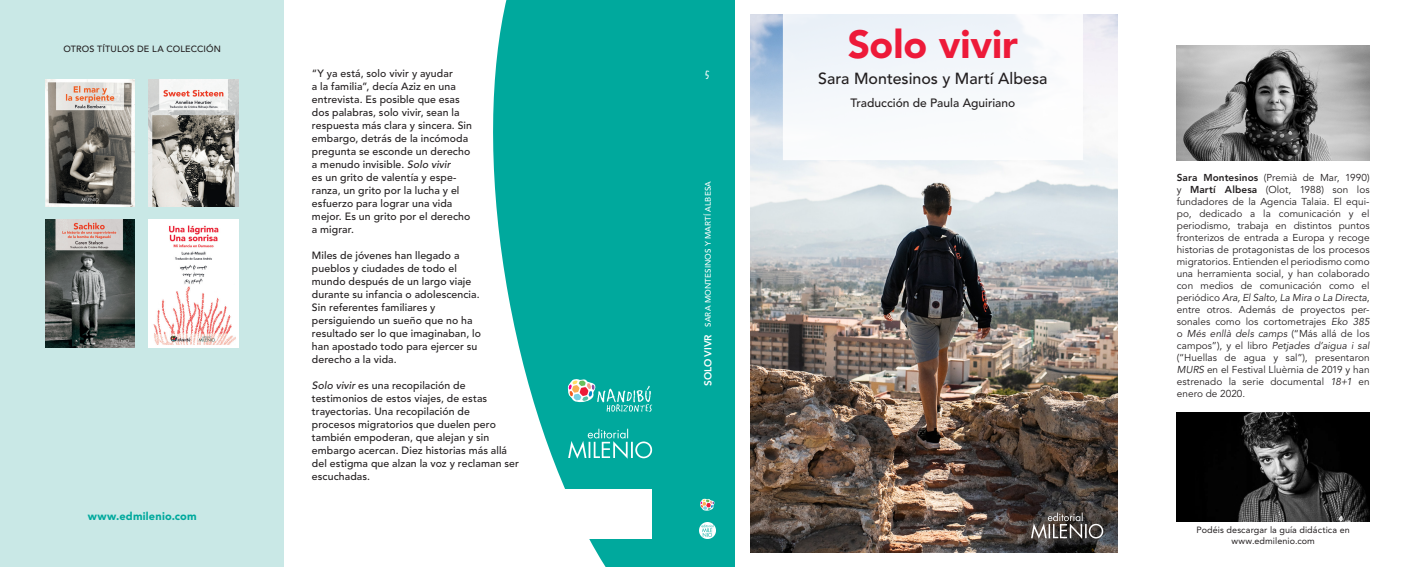
<style>
.page{position:relative;width:1415px;height:567px;background:#fff}
.page>*{position:absolute;margin:0;border:0;box-sizing:border-box;transform-origin:0 0}
.Titol{font:900 39px "Avenir LT Std";color:#ed1a39}
.t1{font:500 16px "Avenir LT Std";color:#231f20}
.t2{font:14px "Litterbox ICG";color:#fff;scale:.85 1}
.Traducció{font:500 12px "Avenir LT Std";color:#231f20}
.www{font:900 11px "Avenir LT Std";letter-spacing:.02em;color:#00a99d}
.contra{font:500 10.5px/13px "Avenir LT Std";letter-spacing:.01em;color:#231f20}
.biografia{font:10px/12px "Avenir LT Std";letter-spacing:.005em;color:#231f20;text-align:justify}
.biografia-2{font:9px/11px "Avenir LT Std";letter-spacing:.01em;color:#231f20;text-align:center}
.contra-2{font:500 9px "Avenir LT Std";letter-spacing:.02em;color:#231f20}
.t3{font:500 8px "Avenir LT Std";letter-spacing:.015em;color:#fff}
.s1{font-style:italic}
.s2{font-weight:800;font-size:10px}
.s3{font-weight:800}
</style>
<div class="page">
<svg style="left:493px;top:0;width:241px;height:567px;fill:#00a99d"></svg>
<div style="left:0;top:0;width:283px;height:567px;background:#c9e8e6"></div>
<img style="left:46px;top:79px;width:89px;height:127px">
<img style="left:45px;top:220px;width:90px;height:127px">
<img style="left:149px;top:79px;width:89px;height:127px">
<img style="left:567px;top:428px;width:85px;height:32px">
<svg style="left:566px;top:378px;width:86px;height:34px"></svg>
<img style="left:750px;top:14px;width:367px;height:539px">
<svg style="left:783px;top:14px;width:300px;height:146px;fill:#f6f8fb"></svg>
<img style="left:1031px;top:513px;width:72px;height:27px">
<img style="left:149px;top:220px;width:89px;height:127px">
<div style="left:561px;top:489px;width:91px;height:50px;background:#fff"></div>
<img style="left:1176px;top:45px;width:193px;height:115px">
<svg style="left:699px;top:498px;width:15px;height:13px"></svg>
<img style="left:699px;top:523px;width:16px;height:15px">
<img style="left:1176px;top:412px;width:193px;height:110px">
<p class="contra-2" style="left:63px;top:44px;width:159px">OTROS TÍTULOS DE LA COLECCIÓN</p>
<p class="www" style="left:88px;top:509px;width:111px">www.edmilenio.com</p>
<p class="contra" style="left:312px;top:67px;width:162px">“Y ya está, solo vivir y ayudar<br>a la familia”, decía Aziz en una entrevista. Es posible que esas dos palabras, solo vivir, sean la respuesta más clara y sincera. Sin embargo, detrás de la incómoda pregunta se esconde un derecho a menudo invisible. <span class="s1">Solo vivir<br></span>es un grito de valentía y espe&shy;ranza, un grito por la lucha y el esfuerzo para lograr una vida mejor. Es un grito por el derecho a migrar.</p>
<p class="contra" style="left:312px;top:249px;width:171px">Miles de jóvenes han llegado a pueblos y ciudades de todo el mundo después de un largo viaje durante su infancia o adolescencia.<br>Sin referentes familiares y persiguiendo un sueño que no ha resultado ser lo que imaginaban, lo han apostado todo para ejercer su derecho a la vida.</p>
<p class="contra" style="left:312px;top:379px;width:209px"><span class="s1">Solo vivir</span> es una recopilación de testimonios de estos viajes, de estas trayectorias. Una recopilación de<br>procesos migratorios que duelen pero también empoderan, que alejan y sin embargo acercan. Diez historias más allá del estigma que alzan la voz y reclaman ser escuchadas.</p>
<p class="t2" style="left:705px;top:65px;width:7px">5</p>
<p class="t3" style="left:703px;top:386px;width:206px;rotate:-90deg"><span class="s2">SOLO VIVR</span> SARA MONTESINOS Y MARTÍ ALBESA</p>
<p class="Titol" style="left:847px;top:21px;width:172px">Solo vivir</p>
<p class="t1" style="left:818px;top:70px;width:231px">Sara Montesinos y Martí Albesa</p>
<p class="Traducció" style="left:850px;top:96px;width:166px">Traducción de Paula Aguiriano</p>
<p class="biografia" style="left:1176px;top:172px;width:194px"><span class="s3">Sara Montesinos</span> (Premià de Mar, 1990) y <span class="s3">Martí Albesa</span> (Olot, 1988) son los fundadores de la Agencia Talaia. El equi‑ po, dedicado a la comunicación y el periodismo, trabaja en distintos puntos fronterizos de entrada a Europa y recoge historias de protagonistas de los procesos migratorios. Entienden el periodismo como una herramienta social, y han colaborado con medios de comunicación como el periódico <span class="s1">Ara, El Salto, La Mira o La Directa</span>, entre otros. Además de proyectos per&shy;sonales como los cortometrajes <span class="s1">Eko 385 </span>o <span class="s1">Més enllà dels camps</span> (“Más allá de los campos”), y el libro <span class="s1">Petjades d’aigua i sal </span>(“Huellas de agua y sal”), presentaron <span class="s1">MURS</span> en el Festival Lluèrnia de 2019 y han estrenado la serie documental <span class="s1">18+1</span> en enero de 2020.</p>
<p class="biografia-2" style="left:1196px;top:524px;width:155px">Podéis descargar la guía didáctica en www.edmilenio.com</p>
</div>
